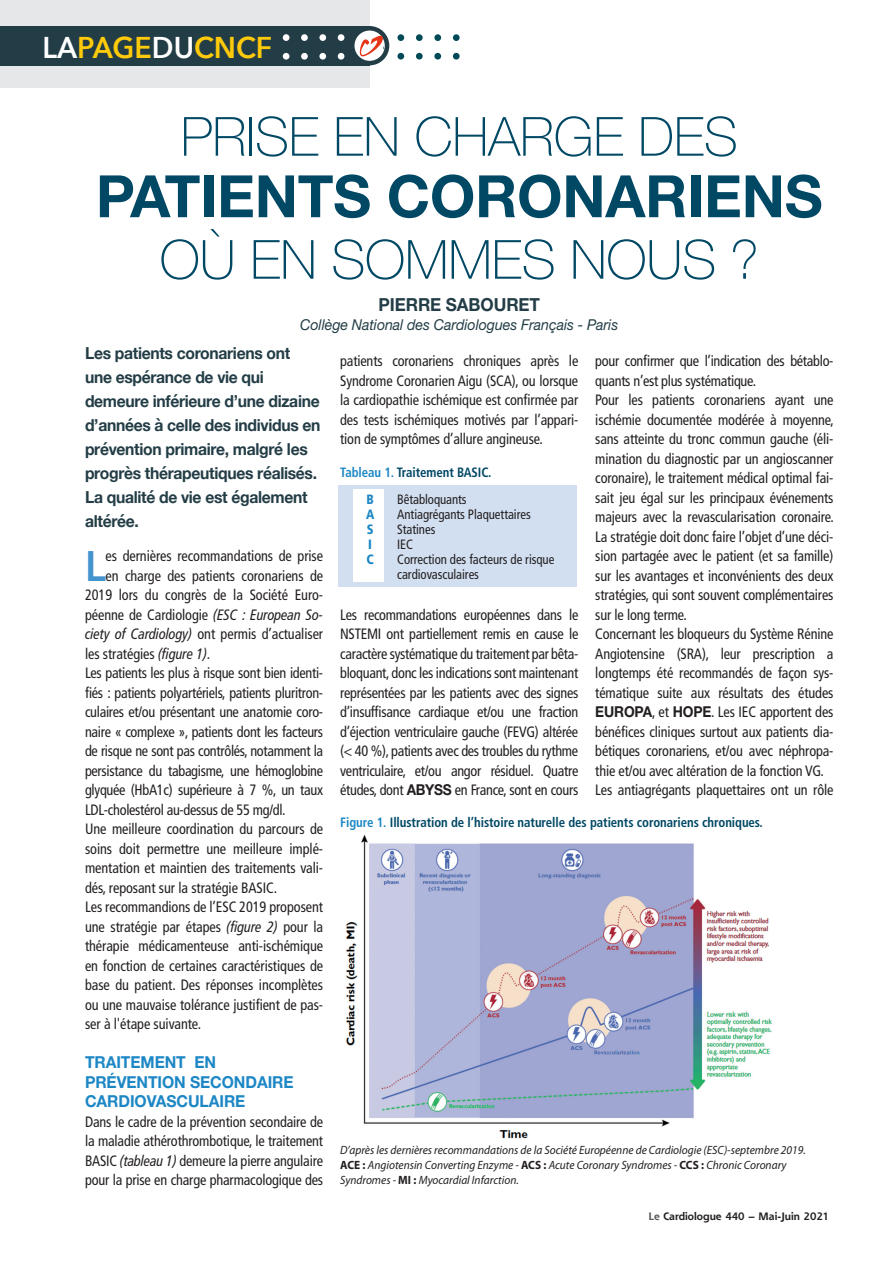
<style>
.page{position:relative;width:893px;height:1263px;background:#fff}
.page>*{position:absolute;margin:0;border:0;box-sizing:border-box;transform-origin:0 0}
.Titre_gras{font:700 58.5px "Helvetica Neue";letter-spacing:-.005em;color:#014865}
.Titre_maigre{font:100 54px "Helvetica Neue";letter-spacing:-.005em;color:#014865}
.Texte_courant_lettri{font:600 42.6px "Avenir Next";color:#4393cf;scale:.95 1}
.Dossier_Titre{font:600 30px "Avenir Next";color:#feca0a;scale:.95 1}
.intertitre{font:700 18px "Helvetica Neue LT Std";letter-spacing:-.005em;color:#233d46;scale:.95 1}
.Chapô{font:700 16.5px/24px "Helvetica Neue";letter-spacing:-.02em;color:#233d46;scale:.95 1}
.Intertitre{font:700 16.5px/19.5px "Helvetica Neue LT Std";letter-spacing:-.005em;color:#1d87c5;scale:.95 1}
.Texte_courant{font:condensed 15px/19.5px "Frutiger";letter-spacing:-.01em;color:#231f20;text-align:justify;scale:.95 1}
.Texte_courant_lettri-2{font:condensed 15px "Frutiger";letter-spacing:-.005em;color:#231f20;scale:.95 1}
.intertitre-2{font:italic 15px "Helvetica Neue LT Std";letter-spacing:-.005em;color:#233d46;scale:.95 1}
.Tableau_titre_schéma{font:700 condensed 13.5px "Frutiger";letter-spacing:-.005em;color:#014865;scale:.95 1}
.Tableau_texte_gras{font:condensed 13.5px/15px "Frutiger LT Std";letter-spacing:-.005em;color:#231f20;scale:.95 1}
.Tableau_texte_gras-2{font:900 condensed 13.5px "Frutiger LT Std";color:#1d87c5;scale:.95 1}
.Texte_notes{font:italic 12px/15px "Myriad Pro";color:#231f20;scale:.95 1}
.Bibliographie_texte{font:700 10.5px "Shannon";color:#231f20}
.s1{color:#fff}
.s2{font-family:"Helvetica Neue LT Std";font-weight:700;font-stretch:normal}
.s3{font-family:"Frutiger LT Std";color:#1d87c5}
.s4{font-family:"Frutiger LT Pro";font-style:italic}
.s5{font-weight:700;font-style:normal}
.s6{color:#57585a}
</style>
<div class="page">
<div style="left:0;top:0;width:370px;height:87px;background:#e6e7e9"></div>
<div style="left:338px;top:485px;width:238px;height:101px;background:#d1dff0"></div>
<div style="left:353px;top:489px;width:30px;height:93px;background:#fff"></div>
<div style="left:0;top:26px;width:370px;height:39px;background:#233d46"></div>
<div style="left:397px;top:34px;width:7px;height:7px;background:#004a57;border-radius:50%"></div>
<div style="left:416px;top:34px;width:7px;height:7px;background:#004a57;border-radius:50%"></div>
<div style="left:434px;top:34px;width:7px;height:7px;background:#004a57;border-radius:50%"></div>
<div style="left:453px;top:34px;width:7px;height:7px;background:#004a57;border-radius:50%"></div>
<div style="left:397px;top:53px;width:7px;height:7px;background:#004a57;border-radius:50%"></div>
<div style="left:416px;top:53px;width:7px;height:7px;background:#004a57;border-radius:50%"></div>
<div style="left:434px;top:53px;width:7px;height:7px;background:#004a57;border-radius:50%"></div>
<div style="left:453px;top:53px;width:7px;height:7px;background:#004a57;border-radius:50%"></div>
<div style="left:350px;top:26px;width:39px;height:39px;background:#233d46;border-radius:50%"></div>
<svg style="left:354px;top:31px;width:31px;height:30px"></svg>
<svg style="left:357px;top:33px;width:26px;height:24px"></svg>
<div style="left:338px;top:34px;width:6px;height:7px;background:#fff;border-radius:50%"></div>
<div style="left:338px;top:53px;width:6px;height:7px;background:#fff;border-radius:50%"></div>
<div style="left:319px;top:34px;width:7px;height:7px;background:#fff;border-radius:50%"></div>
<div style="left:301px;top:34px;width:7px;height:7px;background:#fff;border-radius:50%"></div>
<div style="left:283px;top:34px;width:6px;height:7px;background:#fff;border-radius:50%"></div>
<div style="left:319px;top:53px;width:7px;height:7px;background:#fff;border-radius:50%"></div>
<div style="left:301px;top:53px;width:7px;height:7px;background:#fff;border-radius:50%"></div>
<div style="left:283px;top:53px;width:6px;height:7px;background:#fff;border-radius:50%"></div>
<img style="left:345px;top:835px;width:428px;height:304px">
<p class="Dossier_Titre" style="left:43px;top:22px;width:243px"><span class="s1">LA</span>PAGE<span class="s1">DU</span>CNCF</p>
<p class="Titre_maigre" style="left:181px;top:96px;width:559px">PRISE EN CHARGE DES</p>
<p class="Titre_gras" style="left:96px;top:150px;width:728px">PATIENTS CORONARIENS</p>
<p class="Titre_maigre" style="left:160px;top:219px;width:600px">OÙ EN SOMMES NOUS ?</p>
<p class="intertitre" style="left:378px;top:293px;width:172px">PIERRE SABOURET</p>
<p class="intertitre-2" style="left:300px;top:316px;width:336px">Collège National des Cardiologues Français - Paris</p>
<p class="Chapô" style="left:85px;top:341px;width:249px">Les patients coronariens ont une espérance de vie qui demeure inférieure d’une dizaine d’années à celle des individus en prévention primaire, malgré les progrès thérapeutiques réalisés.<br>La qualité de vie est également altérée.</p>
<p class="Texte_courant_lettri" style="left:85px;top:529px;width:23px">L</p>
<p class="Texte_courant_lettri-2" style="left:105px;top:547px;width:231px">es dernières recommandations de prise</p>
<p class="Texte_courant" style="left:595px;top:351px;width:252px">pour confirmer que l’indication des bétablo&shy;quants n’est plus systématique.</p>
<p class="Texte_courant" style="left:595px;top:390px;width:253px">Pour les patients coronariens ayant une ischémie documentée modérée à moyenne, sans atteinte du tronc commun gauche (éli&shy;mination du diagnostic par un angioscanner coronaire), le traitement médical optimal fai&shy;sait jeu égal sur les principaux événements majeurs avec la revascularisation coronaire.<br>La stratégie doit donc faire l’objet d’une déci&shy;sion partagée avec le patient (et sa famille) sur les avantages et inconvénients des deux stratégies, qui sont souvent complémentaires sur le long terme.</p>
<p class="Texte_courant" style="left:595px;top:624px;width:252px">Concernant les bloqueurs du Système Rénine Angiotensine (SRA), leur prescription a longtemps été recommandés de façon sys&shy;tématique suite aux résultats des études <span class="s2">EUROPA</span>, et <span class="s2">HOPE</span>. Les IEC apportent des bénéfices cliniques surtout aux patients dia&shy;bétiques coronariens, et/ou avec néphropa&shy;thie et/ou avec altération de la fonction VG.</p>
<p class="Texte_courant" style="left:595px;top:780px;width:252px">Les antiagrégants plaquettaires ont un rôle</p>
<p class="Tableau_titre_schéma" style="left:340px;top:814px;width:447px"><span class="s3">Figure 1.</span> Illustration de l’histoire naturelle des patients coronariens chroniques.</p>
<p class="Texte_courant" style="left:340px;top:351px;width:252px">patients coronariens chroniques après le Syndrome Coronarien Aigu (SCA), ou lorsque la cardiopathie ischémique est confirmée par des tests ischémiques motivés par l’appari&shy;tion de symptômes d’allure angineuse.</p>
<p class="Tableau_titre_schéma" style="left:340px;top:464px;width:161px"><span class="s3">Tableau 1.</span> Traitement BASIC.</p>
<p class="Tableau_texte_gras-2" style="left:367px;top:491px;width:9px">B</p>
<p class="Tableau_texte_gras" style="left:397px;top:492px;width:75px">Bêtabloquants</p>
<p class="Tableau_texte_gras-2" style="left:366px;top:506px;width:10px">A</p>
<p class="Tableau_texte_gras" style="left:397px;top:507px;width:142px">Antiagrégants Plaquettaires</p>
<p class="Tableau_texte_gras-2" style="left:367px;top:521px;width:9px">S</p>
<p class="Tableau_texte_gras" style="left:397px;top:522px;width:42px">Statines</p>
<p class="Tableau_texte_gras-2" style="left:368px;top:536px;width:5px">I</p>
<p class="Tableau_texte_gras" style="left:397px;top:537px;width:18px">IEC</p>
<p class="Tableau_texte_gras-2" style="left:367px;top:551px;width:9px">C</p>
<p class="Tableau_texte_gras" style="left:397px;top:552px;width:167px">Correction des facteurs de risque cardiovasculaires</p>
<p class="Texte_courant" style="left:340px;top:605px;width:252px">Les recommandations européennes dans le NSTEMI ont partiellement remis en cause le caractère systématique du traitement par bêta&shy;bloquant, donc les indications sont maintenant représentées par les patients avec des signes d’insuffisance cardiaque et/ou une fraction d’éjection ventriculaire gauche (FEVG) altérée (&lt; 40 %), patients avec des troubles du rythme ventriculaire, et/ou angor résiduel. Quatre études, dont <span class="s2">ABYSS</span> en France, sont en cours</p>
<p class="Texte_courant_lettri-2" style="left:105px;top:567px;width:231px">en charge des patients coronariens de</p>
<p class="Texte_courant_lettri-2" style="left:85px;top:586px;width:252px">2019 lors du congrès de la Société Euro-</p>
<p class="Texte_courant_lettri-2" style="left:85px;top:606px;width:252px">péenne de Cardiologie <span class="s4">(ESC : European So-</span></p>
<p class="Texte_courant_lettri-2" style="left:85px;top:625px;width:252px"><span class="s4">ciety of Cardiology)</span> ont permis d’actualiser</p>
<p class="Texte_courant_lettri-2" style="left:85px;top:645px;width:133px">les stratégies <span class="s4">(figure 1)</span>.</p>
<p class="Texte_courant" style="left:85px;top:663px;width:252px">Les patients les plus à risque sont bien identi&shy;fiés : patients polyartériels, patients pluritron&shy;culaires et/ou présentant une anatomie coro&shy;naire « complexe », patients dont les facteurs de risque ne sont pas contrôlés, notamment la persistance du tabagisme, une hémoglobine glyquée (HbA1c) supérieure à 7 %, un taux LDL-cholestérol au-dessus de 55 mg/dl.</p>
<p class="Texte_courant" style="left:85px;top:819px;width:252px">Une meilleure coordination du parcours de soins doit permettre une meilleure implé&shy;mentation et maintien des traitements vali&shy;dés, reposant sur la stratégie BASIC.</p>
<p class="Texte_courant" style="left:85px;top:897px;width:252px">Les recommandions de l’ESC 2019 proposent une stratégie par étapes <span class="s4">(figure 2)</span> pour la thérapie médicamenteuse anti-ischémique en fonction de certaines caractéristiques de base du patient. Des réponses incomplètes ou une mauvaise tolérance justifient de pas&shy;ser à l'étape suivante.</p>
<p class="Intertitre" style="left:85px;top:1052px;width:221px">TRAITEMENT EN<br>PRÉVENTION SECONDAIRE<br>CARDIOVASCULAIRE</p>
<p class="Texte_courant" style="left:85px;top:1112px;width:252px">Dans le cadre de la prévention secondaire de la maladie athérothrombotique, le traitement BASIC <span class="s4">(tableau 1)</span> demeure la pierre angulaire pour la prise en charge pharmacologique des</p>
<p class="Texte_notes" style="left:340px;top:1143px;width:492px">D’après les dernières recommandations de la Société Européenne de Cardiologie (ESC)-septembre 2019.</p>
<p class="Texte_notes" style="left:340px;top:1158px;width:471px"><span class="s5">ACE :</span> Angiotensin Converting Enzyme - <span class="s5">ACS :</span> Acute Coronary Syndromes - <span class="s5">CCS :</span> Chronic Coronary<br>Syndromes - <span class="s5">MI :</span> Myocardial Infarction.</p>
<p class="Bibliographie_texte" style="left:649px;top:1210px;width:182px"><span class="s6">Le</span> Cardiologue 440 – Mai-Juin 2021</p>
</div>
